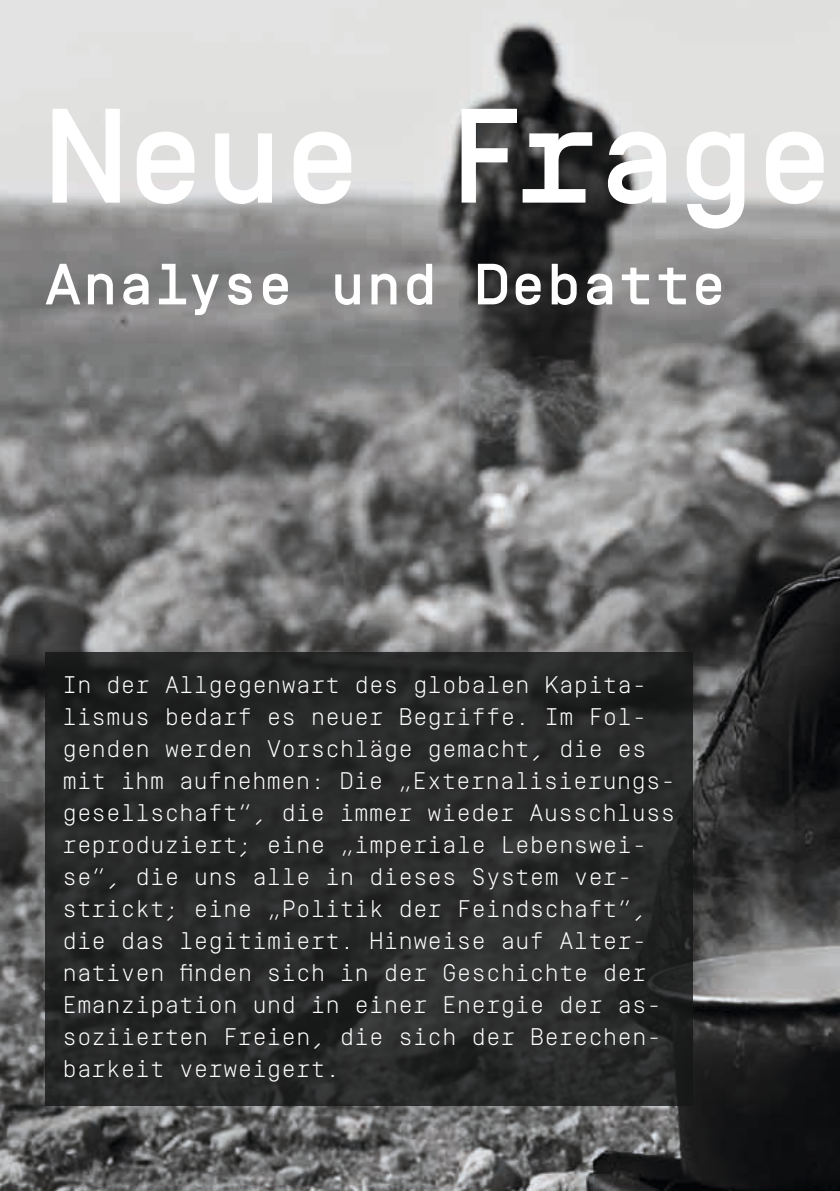
<style>
.page{position:relative;width:840px;height:1191px;background:#fff}
.page>*{position:absolute;margin:0;border:0;box-sizing:border-box;transform-origin:0 0}
.t1{font:500 134px "Simplon BP Mono";letter-spacing:-.025em;color:#fff}
.t2{font:500 58px "Simplon BP Mono";letter-spacing:.015em;color:#fff}
.t3{font:300 24px/32px "Simplon BP Mono";color:#fff}
</style>
<div class="page">
<img style="left:0;top:0;width:839px;height:1191px">
<svg style="left:45px;top:652px;width:647px;height:454px;background:#272828"></svg>
<h1 class="t1" style="left:45px;top:68px;width:791px">Neue Frage</h1>
<h2 class="t2" style="left:45px;top:246px;width:682px">Analyse und Debatte</h2>
<p class="t3" style="left:62px;top:667px;width:614px">In der Allgegenwart des globalen Kapita&shy;lismus bedarf es neuer Begriffe. Im Fol&shy;genden werden Vorschläge gemacht, die es mit ihm aufnehmen: Die „Externalisierungs&shy;gesellschaft“, die immer wieder Ausschluss reproduziert; eine „imperiale Lebenswei&shy;se“, die uns alle in dieses System ver&shy;strickt; eine „Politik der Feindschaft“, die das legitimiert. Hinweise auf Alter&shy;nativen finden sich in der Geschichte der Emanzipation und in einer Energie der as&shy;soziierten Freien, die sich der Berechen&shy;barkeit verweigert.</p>
</div>
